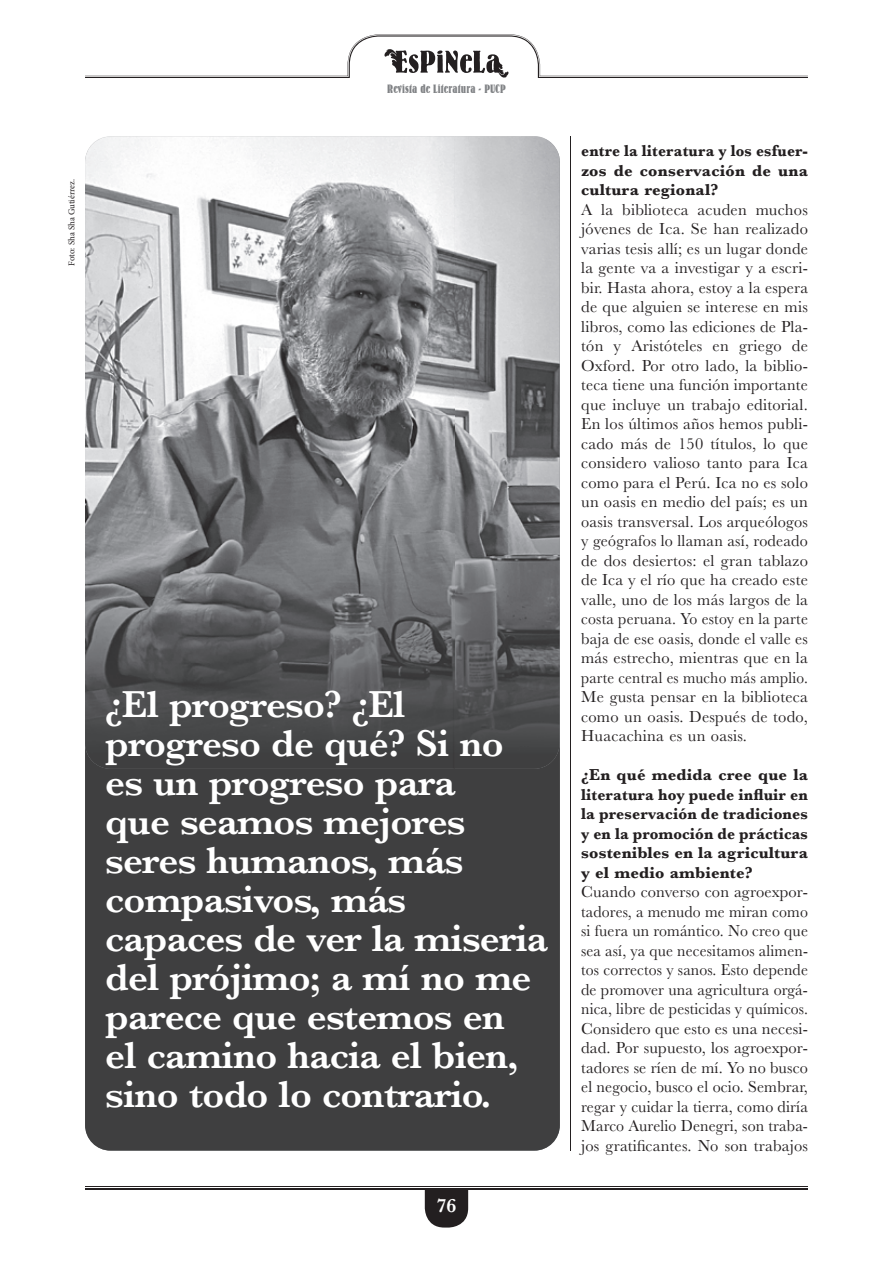
<style>
.page{position:relative;width:893px;height:1263px;background:#fff}
.page>*{position:absolute;margin:0;border:0;box-sizing:border-box;transform-origin:0 0}
.t1{font:600 39px/39px "Baskerville";letter-spacing:-.02em;color:#fff}
.t2{font:600 19.95px "Baskerville";color:#fff}
.t3{font:16.5px/19.5px "Baskerville";letter-spacing:.01em;color:#231f20;text-align:justify}
.t4{font:700 16.5px/19.5px "Baskerville";letter-spacing:.01em;color:#231f20;text-align:justify}
.t5{font:700 16.5px/19.5px "Baskerville";letter-spacing:.01em;color:#231f20;text-align:justify;scale:.93 1}
.t6{font:12px "Bernhard Bold Condensed BT";letter-spacing:.01em;color:#808285}
.t7{font:9px "Minion Pro";letter-spacing:-.005em;color:#231f20}
</style>
<div class="page">
<svg style="left:425px;top:1190px;width:43px;height:37px;background:#343132"></svg>
<hr style="left:85px;top:1187px;width:723px;height:1px;background:#231f20">
<hr style="left:85px;top:1188px;width:723px;height:2px;background:#231f20">
<svg style="left:85px;top:34px;width:723px;height:44px"></svg>
<div style="left:85px;top:769px;width:475px;height:382px;background:#3f3f40"></div>
<img style="left:85px;top:136px;width:475px;height:633px">
<hr style="left:570px;top:137px;width:1px;height:1014px;background:#231f20">
<p class="t7" style="left:66px;top:266px;width:88px;rotate:-90deg">Foto: Sha Sha Gutiérrez.</p>
<p class="t6" style="left:387px;top:81px;width:120px">Revista de Literatura - PUCP</p>
<h1 class="t1" style="left:105px;top:684px;width:444px">¿El progreso? ¿El progreso de qué? Si no es un progreso para<br>que seamos mejores seres humanos, más compasivos, más capaces de ver la miseria del prójimo; a mí no me parece que estemos en<br>el camino hacia el bien, sino todo lo contrario.</h1>
<p class="t2" style="left:437px;top:1192px;width:21px">76</p>
<p class="t5" style="left:581px;top:141px;width:245px">entre la literatura y los esfuer&shy;zos de conservación de una cultura regional?</p>
<p class="t3" style="left:581px;top:200px;width:228px">A la biblioteca acuden muchos jóvenes de Ica. Se han realizado varias tesis allí; es un lugar donde la gente va a investigar y a escri&shy;bir. Hasta ahora, estoy a la espera de que alguien se interese en mis libros, como las ediciones de Pla&shy;tón y Aristóteles en griego de Oxford. Por otro lado, la biblio&shy;teca tiene una función importante que incluye un trabajo editorial.<br>En los últimos años hemos publi&shy;cado más de 150 títulos, lo que considero valioso tanto para Ica como para el Perú. Ica no es solo un oasis en medio del país; es un oasis transversal. Los arqueólogos y geógrafos lo llaman así, rodeado de dos desiertos: el gran tablazo de Ica y el río que ha creado este valle, uno de los más largos de la costa peruana. Yo estoy en la parte baja de ese oasis, donde el valle es más estrecho, mientras que en la parte central es mucho más amplio.<br>Me gusta pensar en la biblioteca como un oasis. Después de todo, Huacachina es un oasis.</p>
<p class="t4" style="left:581px;top:765px;width:228px">¿En qué medida cree que la literatura hoy puede influir en la preservación de tradiciones y en la promoción de prácticas sostenibles en la agricultura y el medio ambiente?</p>
<p class="t3" style="left:581px;top:882px;width:228px">Cuando converso con agroexpor&shy;tadores, a menudo me miran como si fuera un romántico. No creo que sea así, ya que necesitamos alimen&shy;tos correctos y sanos. Esto depende de promover una agricultura orgá&shy;nica, libre de pesticidas y químicos.<br>Considero que esto es una necesi&shy;dad. Por supuesto, los agroexpor&shy;tadores se ríen de mí. Yo no busco el negocio, busco el ocio. Sembrar, regar y cuidar la tierra, como diría Marco Aurelio Denegri, son traba&shy;jos gratificantes. No son trabajos</p>
</div>
